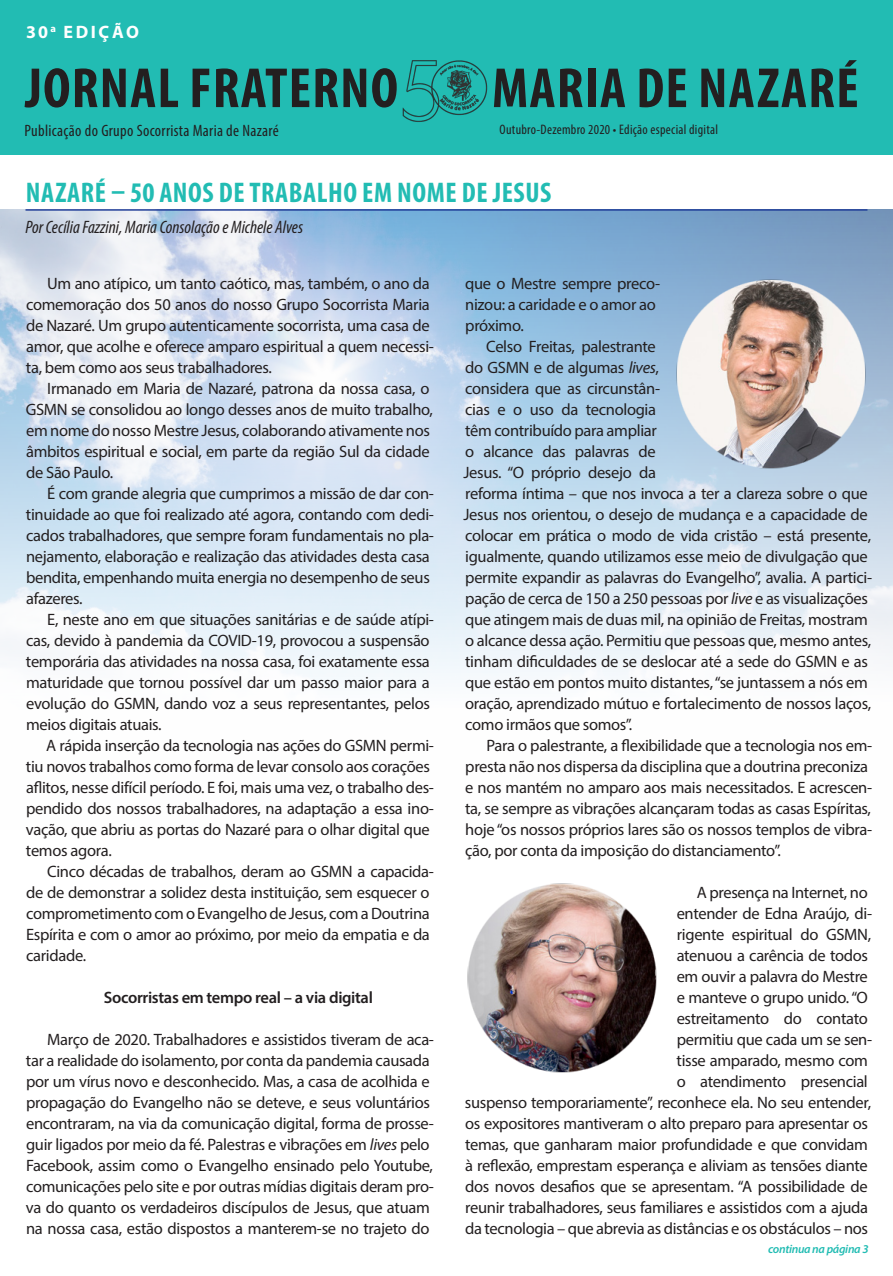
<style>
.page{position:relative;width:893px;height:1276px;background:#fff}
.page>*{position:absolute;margin:0;border:0;box-sizing:border-box;transform-origin:0 0}
.t1{font:700 condensed 57px "Myriad Pro";letter-spacing:.02em;color:#231f20}
.t2{font:700 condensed 28.5px "Myriad Pro";letter-spacing:.02em;color:#22bcb3}
.t3{font:italic condensed 18px "Myriad Pro";color:#231f20}
.t4{font:700 18px "Myriad Pro";letter-spacing:.145em;color:#fff}
.texto{font:16.5px/21px "Myriad Pro";letter-spacing:-.02em;color:#231f20}
.t5{font:condensed 16.5px "Myriad Pro";letter-spacing:.02em;color:#231f20}
.texto-2{font:600 16.5px "Myriad Pro";letter-spacing:-.02em;color:#231f20}
.t6{font:condensed 13.8px "Myriad Pro";letter-spacing:.02em;color:#231f20}
.texto-3{font:italic 600 12px "Myriad Pro";letter-spacing:-.025em;color:#22bcb3}
.s1{font-style:italic}
</style>
<div class="page">
<img style="left:0;top:210px;width:893px;height:467px">
<div style="left:0;top:0;width:893px;height:154px;background:#22bcb3"></div>
<img style="left:403px;top:60px;width:85px;height:62px">
<hr style="left:26px;top:209px;width:841px;height:2px;background:#223f99">
<img style="left:674px;top:276px;width:195px;height:195px">
<img style="left:467px;top:883px;width:190px;height:190px">
<p class="t4" style="left:26px;top:20px;width:114px">30<sup>a</sup> EDIÇÃO</p>
<p class="t1" style="left:25px;top:52px;width:375px">JORNAL FRATERNO</p>
<p class="t1" style="left:492px;top:52px;width:368px">MARIA DE NAZARÉ</p>
<p class="t5" style="left:25px;top:121px;width:256px">Publicação do Grupo Socorrista Maria de Nazaré</p>
<p class="t6" style="left:500px;top:121px;width:220px">Outubro-Dezembro 2020 • Edição especial digital</p>
<p class="t2" style="left:26px;top:174px;width:527px">NAZARÉ – 50 ANOS DE TRABALHO EM NOME DE JESUS</p>
<p class="t3" style="left:26px;top:216px;width:279px">Por Cecília Fazzini, Maria Consolação e Michele Alves</p>
<p class="texto" style="left:26px;top:272px;width:410px;text-indent:21px">Um ano atípico, um tanto caótico, mas, também, o ano da comemoração dos 50 anos do nosso Grupo Socorrista Maria de Nazaré. Um grupo autenticamente socorrista, uma casa de amor, que acolhe e oferece amparo espiritual a quem necessi&shy;ta, bem como aos seus trabalhadores.</p>
<p class="texto" style="left:26px;top:377px;width:409px;text-indent:22px">Irmanado em Maria de Nazaré, patrona da nossa casa, o GSMN se consolidou ao longo desses anos de muito trabalho, em nome do nosso Mestre Jesus, colaborando ativamente nos âmbitos espiritual e social, em parte da região Sul da cidade de São Paulo.</p>
<p class="texto" style="left:26px;top:482px;width:410px;text-indent:21px">É com grande alegria que cumprimos a missão de dar con&shy;tinuidade ao que foi realizado até agora, contando com dedi&shy;cados trabalhadores, que sempre foram fundamentais no pla&shy;nejamento, elaboração e realização das atividades desta casa bendita, empenhando muita energia no desempenho de seus afazeres.</p>
<p class="texto" style="left:26px;top:608px;width:410px;text-indent:21px">E, neste ano em que situações sanitárias e de saúde atípi&shy;cas, devido à pandemia da COVID-19, provocou a suspensão temporária das atividades na nossa casa, foi exatamente essa maturidade que tornou possível dar um passo maior para a evolução do GSMN, dando voz a seus representantes, pelos meios digitais atuais.</p>
<p class="texto" style="left:26px;top:734px;width:410px;text-indent:20px">A rápida inserção da tecnologia nas ações do GSMN permi&shy;tiu novos trabalhos como forma de levar consolo aos corações aflitos, nesse difícil período. E foi, mais uma vez, o trabalho des&shy;pendido dos nossos trabalhadores, na adaptação a essa ino&shy;vação, que abriu as portas do Nazaré para o olhar digital que temos agora.</p>
<p class="texto" style="left:26px;top:860px;width:409px;text-indent:21px">Cinco décadas de trabalhos, deram ao GSMN a capacida&shy;de de demonstrar a solidez desta instituição, sem esquecer o comprometimento com o Evangelho de Jesus, com a Doutrina Espírita e com o amor ao próximo, por meio da empatia e da caridade.</p>
<p class="texto-2" style="left:104px;top:986px;width:271px">Socorristas em tempo real – a via digital</p>
<p class="texto" style="left:26px;top:1028px;width:410px;text-indent:21px">Março de 2020. Trabalhadores e assistidos tiveram de aca&shy;tar a realidade do isolamento, por conta da pandemia causada por um vírus novo e desconhecido. Mas, a casa de acolhida e propagação do Evangelho não se deteve, e seus voluntários encontraram, na via da comunicação digital, forma de prosse&shy;guir ligados por meio da fé. Palestras e vibrações em <span class="s1">lives</span> pelo Facebook, assim como o Evangelho ensinado pelo Youtube, comunicações pelo site e por outras mídias digitais deram pro&shy;va do quanto os verdadeiros discípulos de Jesus, que atuam na nossa casa, estão dispostos a manterem-se no trajeto do</p>
<p class="texto" style="left:465px;top:272px;width:196px">que o Mestre sempre preco&shy;nizou: a caridade e o amor ao próximo.</p>
<p class="texto" style="left:463px;top:335px;width:410px;text-indent:23px">Celso Freitas, palestrante<br>do GSMN e de algumas <span class="s1">lives</span>,<br>considera que as circunstân-<br>cias e o uso da tecnologia<br>têm contribuído para ampliar<br>o alcance das palavras de<br>Jesus. “O próprio desejo da<br>reforma íntima – que nos invoca a ter a clareza sobre o que Jesus nos orientou, o desejo de mudança e a capacidade de colocar em prática o modo de vida cristão – está presente, igualmente, quando utilizamos esse meio de divulgação que permite expandir as palavras do Evangelho”, avalia. A partici&shy;pação de cerca de 150 a 250 pessoas por <span class="s1">live</span> e as visualizações que atingem mais de duas mil, na opinião de Freitas, mostram o alcance dessa ação. Permitiu que pessoas que, mesmo antes, tinham dificuldades de se deslocar até a sede do GSMN e as que estão em pontos muito distantes, “se juntassem a nós em oração, aprendizado mútuo e fortalecimento de nossos laços, como irmãos que somos”.</p>
<p class="texto" style="left:465px;top:734px;width:409px;text-indent:21px">Para o palestrante, a flexibilidade que a tecnologia nos em&shy;presta não nos dispersa da disciplina que a doutrina preconiza e nos mantém no amparo aos mais necessitados. E acrescen&shy;ta, se sempre as vibrações alcançaram todas as casas Espíritas, hoje “os nossos próprios lares são os nossos templos de vibra&shy;ção, por conta da imposição do distanciamento”.</p>
<p class="texto" style="left:465px;top:881px;width:409px;text-align:right">A presença na Internet, no<br>entender de Edna Araújo, di-<br>rigente espiritual do GSMN,<br>atenuou a carência de todos<br>em ouvir a palavra do Mestre<br>e manteve o grupo unido. “O<br>estreitamento do contato<br>permitiu que cada um se sen-<br>tisse amparado, mesmo com<br>o atendimento presencial<br>suspenso temporariamente”, reconhece ela. No seu entender, os expositores mantiveram o alto preparo para apresentar os temas, que ganharam maior profundidade e que convidam à reflexão, emprestam esperança e aliviam as tensões diante dos novos desafios que se apresentam. “A possibilidade de reunir trabalhadores, seus familiares e assistidos com a ajuda da tecnologia – que abrevia as distâncias e os obstáculos – nos</p>
<p class="texto-3" style="left:768px;top:1241px;width:102px">continua na página 3</p>
</div>
